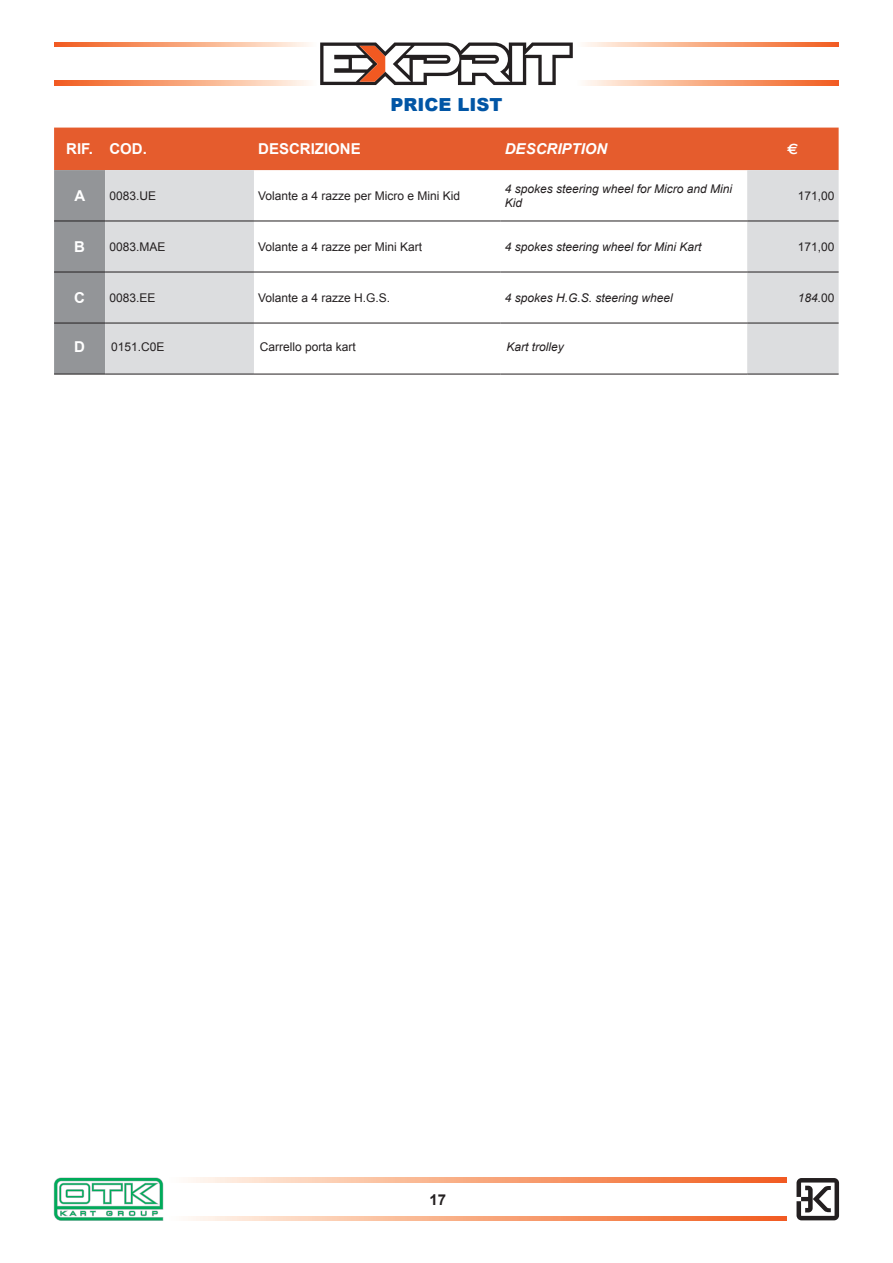
<style>
.page{position:relative;width:893px;height:1263px;background:#fff}
.page>*{position:absolute;margin:0;border:0;box-sizing:border-box;transform-origin:0 0}
.t1{font:900 18px "Arial";color:#0155a5}
.t2{font:700 15px "Arial";color:#fff}
.t3{font:italic 700 15px "Arial";color:#fff}
.t4{font:700 15px "Arial";color:#231f20}
.t5{font:700 15px "Euro Sans";color:#fff}
.t6{font:12px "Arial";color:#231f20}
.t7{font:italic 12px/13.5px "Arial";color:#231f20}
.s1{font-style:normal}
</style>
<div class="page">
<svg style="left:188px;top:1216px;width:599px;height:4px;background:#f8a780"></svg>
<svg style="left:188px;top:1178px;width:599px;height:4px;background:#f8a780"></svg>
<svg style="left:796px;top:1178px;width:43px;height:42px"></svg>
<svg style="left:53px;top:1177px;width:111px;height:44px"></svg>
<svg style="left:585px;top:81px;width:254px;height:4px"></svg>
<svg style="left:54px;top:81px;width:255px;height:4px"></svg>
<svg style="left:585px;top:43px;width:254px;height:4px"></svg>
<svg style="left:54px;top:43px;width:255px;height:4px"></svg>
<svg style="left:320px;top:43px;width:253px;height:42px"></svg>
<svg style="left:54px;top:128px;width:785px;height:246px;background:#d16946"></svg>
<svg style="left:105px;top:170px;width:734px;height:204px"></svg>
<hr style="left:54px;top:221px;width:51px;height:1px;background:#231f20">
<hr style="left:105px;top:221px;width:149px;height:1px;background:#231f20">
<hr style="left:254px;top:221px;width:247px;height:1px;background:#231f20">
<hr style="left:501px;top:221px;width:246px;height:1px;background:#231f20">
<hr style="left:747px;top:221px;width:92px;height:1px;background:#231f20">
<hr style="left:54px;top:272px;width:51px;height:1px;background:#231f20">
<hr style="left:105px;top:272px;width:149px;height:1px;background:#231f20">
<hr style="left:254px;top:272px;width:247px;height:1px;background:#231f20">
<hr style="left:501px;top:272px;width:246px;height:1px;background:#231f20">
<hr style="left:747px;top:272px;width:92px;height:1px;background:#231f20">
<hr style="left:54px;top:323px;width:51px;height:1px;background:#231f20">
<hr style="left:105px;top:323px;width:149px;height:1px;background:#231f20">
<hr style="left:254px;top:323px;width:247px;height:1px;background:#231f20">
<hr style="left:501px;top:323px;width:246px;height:1px;background:#231f20">
<hr style="left:747px;top:323px;width:92px;height:1px;background:#231f20">
<hr style="left:54px;top:374px;width:51px;height:1px;background:#231f20">
<hr style="left:105px;top:374px;width:149px;height:1px;background:#231f20">
<hr style="left:254px;top:374px;width:247px;height:1px;background:#231f20">
<hr style="left:501px;top:374px;width:246px;height:1px;background:#231f20">
<hr style="left:747px;top:374px;width:92px;height:1px;background:#231f20">
<h1 class="t1" style="left:391px;top:91px;width:113px">PRICE LIST</h1>
<p class="t2" style="left:66px;top:139px;width:82px">RIF. COD.</p>
<p class="t2" style="left:258px;top:139px;width:104px">DESCRIZIONE</p>
<p class="t3" style="left:505px;top:139px;width:104px">DESCRIPTION</p>
<p class="t5" style="left:787px;top:140px;width:13px">E</p>
<p class="t2" style="left:74px;top:186px;width:12px">A</p>
<p class="t6" style="left:109px;top:188px;width:48px">0083.UE</p>
<p class="t6" style="left:258px;top:188px;width:204px">Volante a 4 razze per Micro e Mini Kid</p>
<p class="t7" style="left:505px;top:182px;width:229px">4 spokes steering wheel for Micro and Mini<br>Kid</p>
<p class="t6" style="left:798px;top:188px;width:38px">171,00</p>
<p class="t2" style="left:74px;top:237px;width:12px">B</p>
<p class="t6" style="left:109px;top:239px;width:58px">0083.MAE</p>
<p class="t6" style="left:258px;top:239px;width:166px">Volante a 4 razze per Mini Kart</p>
<p class="t7" style="left:505px;top:240px;width:198px">4 spokes steering wheel for Mini Kart</p>
<p class="t6" style="left:798px;top:239px;width:38px">171,00</p>
<p class="t2" style="left:74px;top:288px;width:12px">C</p>
<p class="t6" style="left:109px;top:290px;width:48px">0083.EE</p>
<p class="t6" style="left:258px;top:290px;width:134px">Volante a 4 razze H.G.S.</p>
<p class="t7" style="left:505px;top:291px;width:170px">4 spokes H.G.S. steering wheel</p>
<p class="t7" style="left:798px;top:291px;width:38px">184.<span class="s1">00</span></p>
<p class="t2" style="left:74px;top:337px;width:12px">D</p>
<p class="t6" style="left:111px;top:339px;width:55px">0151.C0E</p>
<p class="t6" style="left:260px;top:339px;width:98px">Carrello porta kart</p>
<p class="t7" style="left:507px;top:340px;width:59px">Kart trolley</p>
<p class="t4" style="left:430px;top:1189px;width:18px">17</p>
</div>
